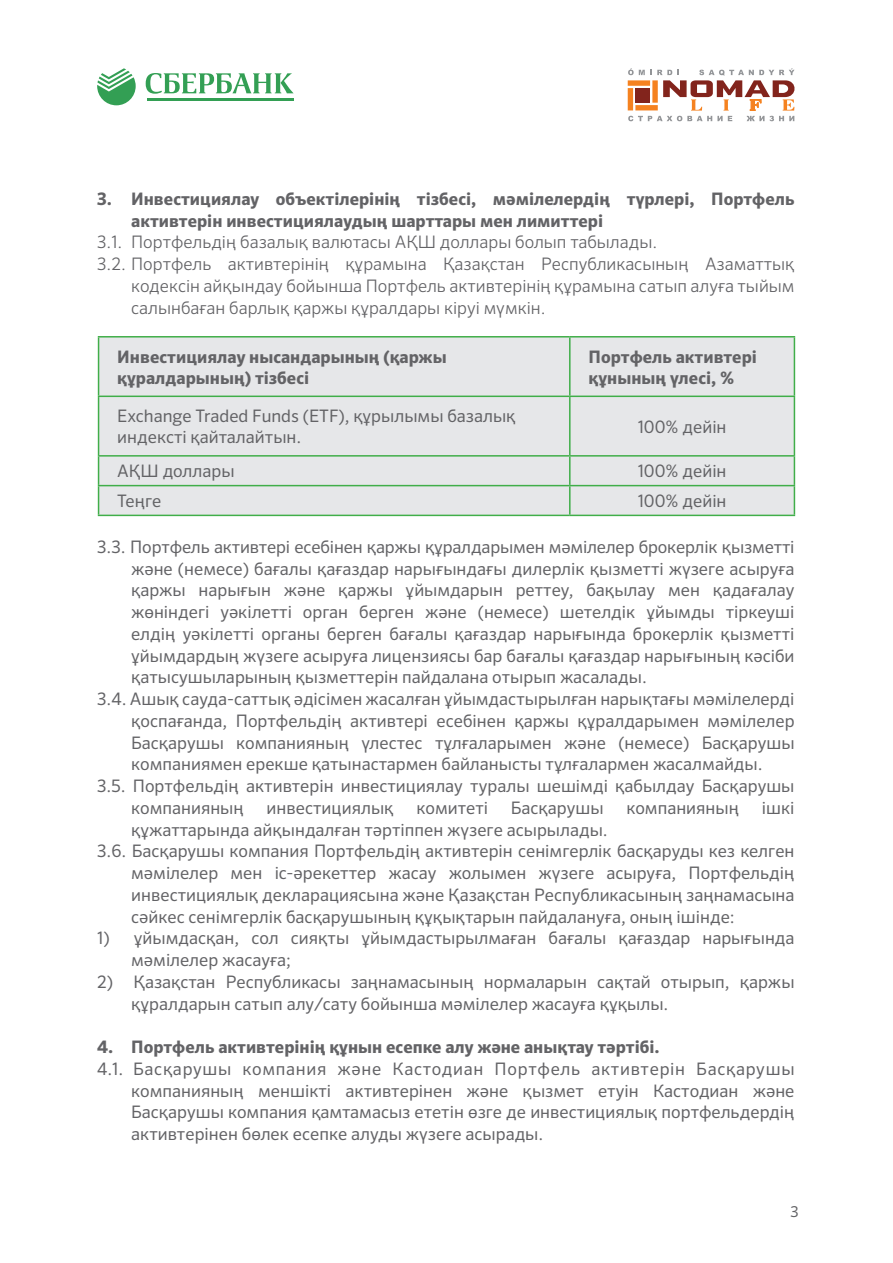
<style>
.page{position:relative;width:893px;height:1263px;background:#fff}
.page>*{position:absolute;margin:0;border:0;box-sizing:border-box;transform-origin:0 0}
.t1{font:17.25px/21.8px "Sero Pro";color:#636366}
.t2{font:700 17.25px/20.7px "Sero Pro";color:#636366}
.t3{font:300 17.25px "Sero Pro";color:#636366}
.t4{font:15px "Sero Pro";color:#636366}
</style>
<div class="page">
<svg style="left:628px;top:68px;width:167px;height:53px"></svg>
<svg style="left:146px;top:73px;width:148px;height:21px"></svg>
<hr style="left:147px;top:98px;width:147px;height:2px;background:#339f54">
<svg style="left:97px;top:68px;width:39px;height:37px"></svg>
<div style="left:99px;top:337px;width:695px;height:178px;background:#e6e7e9"></div>
<hr style="left:98px;top:336px;width:472px;height:1px;background:#40ae49">
<hr style="left:98px;top:337px;width:1px;height:59px;background:#40ae49">
<hr style="left:570px;top:336px;width:225px;height:1px;background:#40ae49">
<hr style="left:569px;top:337px;width:2px;height:59px;background:#40ae49">
<hr style="left:794px;top:337px;width:1px;height:59px;background:#40ae49">
<hr style="left:98px;top:396px;width:472px;height:1px;background:#40ae49">
<hr style="left:98px;top:397px;width:1px;height:58px;background:#40ae49">
<hr style="left:570px;top:396px;width:225px;height:1px;background:#40ae49">
<hr style="left:569px;top:397px;width:2px;height:58px;background:#40ae49">
<hr style="left:794px;top:397px;width:1px;height:58px;background:#40ae49">
<hr style="left:98px;top:455px;width:472px;height:2px;background:#40ae49">
<hr style="left:570px;top:455px;width:225px;height:2px;background:#40ae49">
<hr style="left:569px;top:457px;width:2px;height:28px;background:#40ae49">
<hr style="left:98px;top:485px;width:472px;height:1px;background:#40ae49">
<svg style="left:98px;top:457px;width:1px;height:58px"></svg>
<hr style="left:570px;top:485px;width:225px;height:1px;background:#40ae49">
<hr style="left:569px;top:486px;width:2px;height:29px;background:#40ae49">
<svg style="left:794px;top:457px;width:1px;height:58px"></svg>
<hr style="left:98px;top:515px;width:472px;height:1px;background:#40ae49">
<hr style="left:570px;top:515px;width:225px;height:1px;background:#40ae49">
<p class="t2" style="left:131px;top:188px;width:665px;line-height:21.8px;text-indent:-34px">3. Инвестициялау объектілерінің тізбесі, мәмілелердің түрлері, Портфель активтерін инвестициялаудың шарттары мен лимиттері</p>
<p class="t3" style="left:97px;top:232px;width:562px">3.1. Портфельдің базалық валютасы АҚШ доллары болып табылады.</p>
<p class="t3" style="left:97px;top:254px;width:699px">3.2. Портфель активтерінің құрамына Қазақстан Республикасының Азаматтық</p>
<p class="t3" style="left:131px;top:275px;width:665px">кодексін айқындау бойынша Портфель активтерінің құрамына сатып алуға тыйым</p>
<p class="t3" style="left:131px;top:297px;width:416px">салынбаған барлық қаржы құралдары кіруі мүмкін.</p>
<p class="t2" style="left:117px;top:347px;width:331px">Инвестициялау нысандарының (қаржы құралдарының) тізбесі</p>
<p class="t2" style="left:589px;top:347px;width:170px">Портфель активтері құнының үлесі, %</p>
<p class="t1" style="left:117px;top:406px;width:400px;line-height:20.7px">Exchange Traded Funds (ETF), құрылымы базалық индексті қайталайтын.</p>
<p class="t1" style="left:638px;top:416px;width:90px">100% дейін</p>
<p class="t1" style="left:117px;top:460px;width:119px">АҚШ доллары</p>
<p class="t1" style="left:638px;top:460px;width:90px">100% дейін</p>
<p class="t1" style="left:117px;top:490px;width:46px">Теңге</p>
<p class="t1" style="left:638px;top:490px;width:90px">100% дейін</p>
<p class="t1" style="left:97px;top:536px;width:699px">3.3. Портфель активтері есебінен қаржы құралдарымен мәмілелер брокерлік қызметті</p>
<p class="t1" style="left:131px;top:557px;width:665px">және (немесе) бағалы қағаздар нарығындағы дилерлік қызметті жүзеге асыруға</p>
<p class="t1" style="left:131px;top:579px;width:665px">қаржы нарығын және қаржы ұйымдарын реттеу, бақылау мен қадағалау</p>
<p class="t1" style="left:131px;top:601px;width:665px">жөніндегі уәкілетті орган берген және (немесе) шетелдік ұйымды тіркеуші</p>
<p class="t1" style="left:131px;top:623px;width:665px">елдің уәкілетті органы берген бағалы қағаздар нарығында брокерлік қызметті</p>
<p class="t1" style="left:131px;top:644px;width:665px">ұйымдардың жүзеге асыруға лицензиясы бар бағалы қағаздар нарығының кәсіби</p>
<p class="t1" style="left:131px;top:666px;width:517px">қатысушыларының қызметтерін пайдалана отырып жасалады.</p>
<p class="t1" style="left:97px;top:688px;width:699px">3.4. Ашық сауда-саттық әдісімен жасалған ұйымдастырылған нарықтағы мәмілелерді</p>
<p class="t1" style="left:131px;top:710px;width:665px">қоспағанда, Портфельдің активтері есебінен қаржы құралдарымен мәмілелер</p>
<p class="t1" style="left:131px;top:731px;width:665px">Басқарушы компанияның үлестес тұлғаларымен және (немесе) Басқарушы</p>
<p class="t1" style="left:131px;top:753px;width:633px">компаниямен ерекше қатынастармен байланысты тұлғалармен жасалмайды.</p>
<p class="t1" style="left:97px;top:775px;width:699px">3.5. Портфельдің активтерін инвестициялау туралы шешімді қабылдау Басқарушы</p>
<p class="t1" style="left:131px;top:797px;width:114px">компанияның</p>
<p class="t1" style="left:267px;top:797px;width:129px">инвестициялық</p>
<p class="t1" style="left:416px;top:797px;width:73px">комитеті</p>
<p class="t1" style="left:511px;top:797px;width:94px">Басқарушы</p>
<p class="t1" style="left:626px;top:797px;width:114px">компанияның</p>
<p class="t1" style="left:762px;top:797px;width:34px">ішкі</p>
<p class="t1" style="left:131px;top:818px;width:478px">құжаттарында айқындалған тәртіппен жүзеге асырылады.</p>
<p class="t1" style="left:97px;top:840px;width:699px">3.6. Басқарушы компания Портфельдің активтерін сенімгерлік басқаруды кез келген</p>
<p class="t1" style="left:131px;top:862px;width:665px">мәмілелер мен іс-әрекеттер жасау жолымен жүзеге асыруға, Портфельдің</p>
<p class="t1" style="left:131px;top:884px;width:665px">инвестициялық декларациясына және Қазақстан Республикасының заңнамасына</p>
<p class="t1" style="left:131px;top:905px;width:605px">сәйкес сенімгерлік басқарушының құқықтарын пайдалануға, оның ішінде:</p>
<p class="t1" style="left:131px;top:927px;width:665px;text-indent:-34px">1) ұйымдасқан, сол сияқты ұйымдастырылмаған бағалы қағаздар нарығында мәмілелер жасауға;</p>
<p class="t1" style="left:131px;top:971px;width:665px;text-indent:-34px">2) Қазақстан Республикасы заңнамасының нормаларын сақтай отырып, қаржы құралдарын сатып алу/сату бойынша мәмілелер жасауға құқылы.</p>
<p class="t2" style="left:97px;top:1037px;width:564px">4. Портфель активтерінің құнын есепке алу және анықтау тәртібі.</p>
<p class="t1" style="left:131px;top:1058px;width:665px;text-align:justify;text-indent:-34px">4.1. Басқарушы компания және Кастодиан Портфель активтерін Басқарушы компанияның меншікті активтерінен және қызмет етуін Кастодиан және Басқарушы компания қамтамасыз ететін өзге де инвестициялық портфельдердің активтерінен бөлек есепке алуды жүзеге асырады.</p>
<p class="t4" style="left:791px;top:1202px;width:10px">3</p>
</div>
